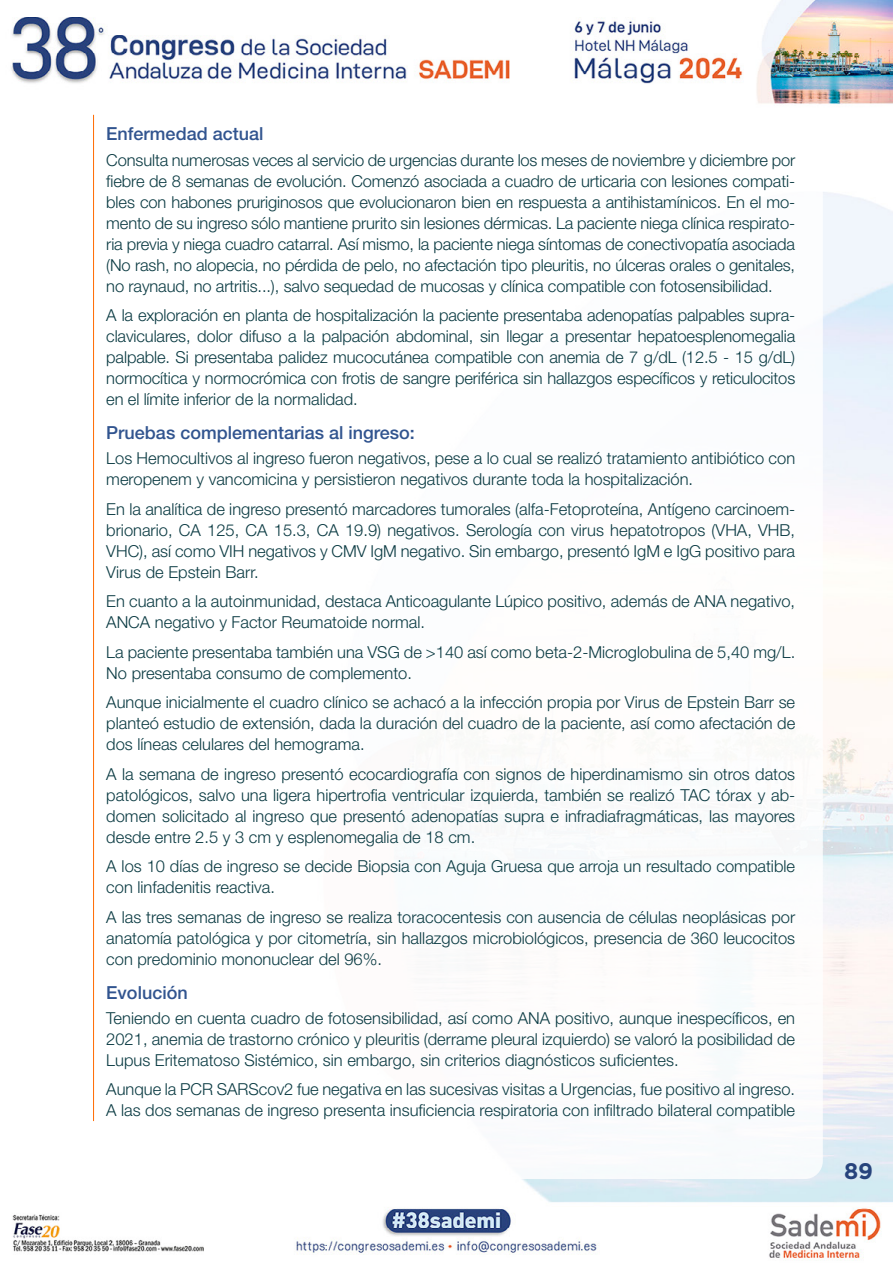
<style>
.page{position:relative;width:893px;height:1263px;background:#fff}
.page>*{position:absolute;margin:0;border:0;box-sizing:border-box;transform-origin:0 0}
.t1{font:700 22.5px "Gotham";color:#27437c}
.t2{font:500 18px "Helvetica Neue LT Std";color:#31548f}
.t3{font:300 16.5px/21px "Helvetica Neue LT Std";color:#0b3b43;text-align:justify}
</style>
<div class="page">
<img style="left:11px;top:0;width:882px;height:1260px">
<div style="left:71px;top:106px;width:752px;height:1073px;background:#fff;border-radius:18px"></div>
<hr style="left:93px;top:115px;width:1px;height:1006px;background:#ff6a00">
<p class="t2" style="left:106px;top:123px;width:159px">Enfermedad actual</p>
<p class="t3" style="left:106px;top:149px;width:690px">Consulta numerosas veces al servicio de urgencias durante los meses de noviembre y diciembre por fiebre de 8 semanas de evolución. Comenzó asociada a cuadro de urticaria con lesiones compati&shy;bles con habones pruriginosos que evolucionaron bien en respuesta a antihistamínicos. En el mo&shy;mento de su ingreso sólo mantiene prurito sin lesiones dérmicas. La paciente niega clínica respirato&shy;ria previa y niega cuadro catarral. Así mismo, la paciente niega síntomas de conectivopatía asociada (No rash, no alopecia, no pérdida de pelo, no afectación tipo pleuritis, no úlceras orales o genitales, no raynaud, no artritis...), salvo sequedad de mucosas y clínica compatible con fotosensibilidad.</p>
<p class="t3" style="left:106px;top:304px;width:690px">A la exploración en planta de hospitalización la paciente presentaba adenopatías palpables supra&shy;claviculares, dolor difuso a la palpación abdominal, sin llegar a presentar hepatoesplenomegalia palpable. Si presentaba palidez mucocutánea compatible con anemia de 7 g/dL (12.5 - 15 g/dL) normocítica y normocrómica con frotis de sangre periférica sin hallazgos específicos y reticulocitos en el límite inferior de la normalidad.</p>
<p class="t2" style="left:106px;top:422px;width:310px">Pruebas complementarias al ingreso:</p>
<p class="t3" style="left:106px;top:447px;width:690px">Los Hemocultivos al ingreso fueron negativos, pese a lo cual se realizó tratamiento antibiótico con meropenem y vancomicina y persistieron negativos durante toda la hospitalización.</p>
<p class="t3" style="left:106px;top:498px;width:690px">En la analítica de ingreso presentó marcadores tumorales (alfa-Fetoproteína, Antígeno carcinoem&shy;brionario, CA 125, CA 15.3, CA 19.9) negativos. Serología con virus hepatotropos (VHA, VHB, VHC), así como VIH negativos y CMV IgM negativo. Sin embargo, presentó IgM e IgG positivo para Virus de Epstein Barr.</p>
<p class="t3" style="left:106px;top:590px;width:690px">En cuanto a la autoinmunidad, destaca Anticoagulante Lúpico positivo, además de ANA negativo,<br>ANCA negativo y Factor Reumatoide normal.</p>
<p class="t3" style="left:106px;top:641px;width:690px">La paciente presentaba también una VSG de &gt;140 así como beta-2-Microglobulina de 5,40 mg/L.<br>No presentaba consumo de complemento.</p>
<p class="t3" style="left:106px;top:691px;width:690px">Aunque inicialmente el cuadro clínico se achacó a la infección propia por Virus de Epstein Barr se planteó estudio de extensión, dada la duración del cuadro de la paciente, así como afectación de dos líneas celulares del hemograma.</p>
<p class="t3" style="left:106px;top:763px;width:690px">A la semana de ingreso presentó ecocardiografía con signos de hiperdinamismo sin otros datos patológicos, salvo una ligera hipertrofia ventricular izquierda, también se realizó TAC tórax y ab&shy;domen solicitado al ingreso que presentó adenopatías supra e infradiafragmáticas, las mayores desde entre 2.5 y 3 cm y esplenomegalia de 18 cm.</p>
<p class="t3" style="left:106px;top:856px;width:690px">A los 10 días de ingreso se decide Biopsia con Aguja Gruesa que arroja un resultado compatible con linfadenitis reactiva.</p>
<p class="t3" style="left:106px;top:906px;width:690px">A las tres semanas de ingreso se realiza toracocentesis con ausencia de células neoplásicas por anatomía patológica y por citometría, sin hallazgos microbiológicos, presencia de 360 leucocitos con predominio mononuclear del 96%.</p>
<p class="t2" style="left:106px;top:981px;width:83px">Evolución</p>
<p class="t3" style="left:106px;top:1007px;width:690px">Teniendo en cuenta cuadro de fotosensibilidad, así como ANA positivo, aunque inespecíficos, en 2021, anemia de trastorno crónico y pleuritis (derrame pleural izquierdo) se valoró la posibilidad de Lupus Eritematoso Sistémico, sin embargo, sin criterios diagnósticos suficientes.</p>
<p class="t3" style="left:106px;top:1079px;width:690px">Aunque la PCR SARScov2 fue negativa en las sucesivas visitas a Urgencias, fue positivo al ingreso.<br>A las dos semanas de ingreso presenta insuficiencia respiratoria con infiltrado bilateral compatible</p>
<h1 class="t1" style="left:844px;top:1158px;width:30px">89</h1>
</div>
